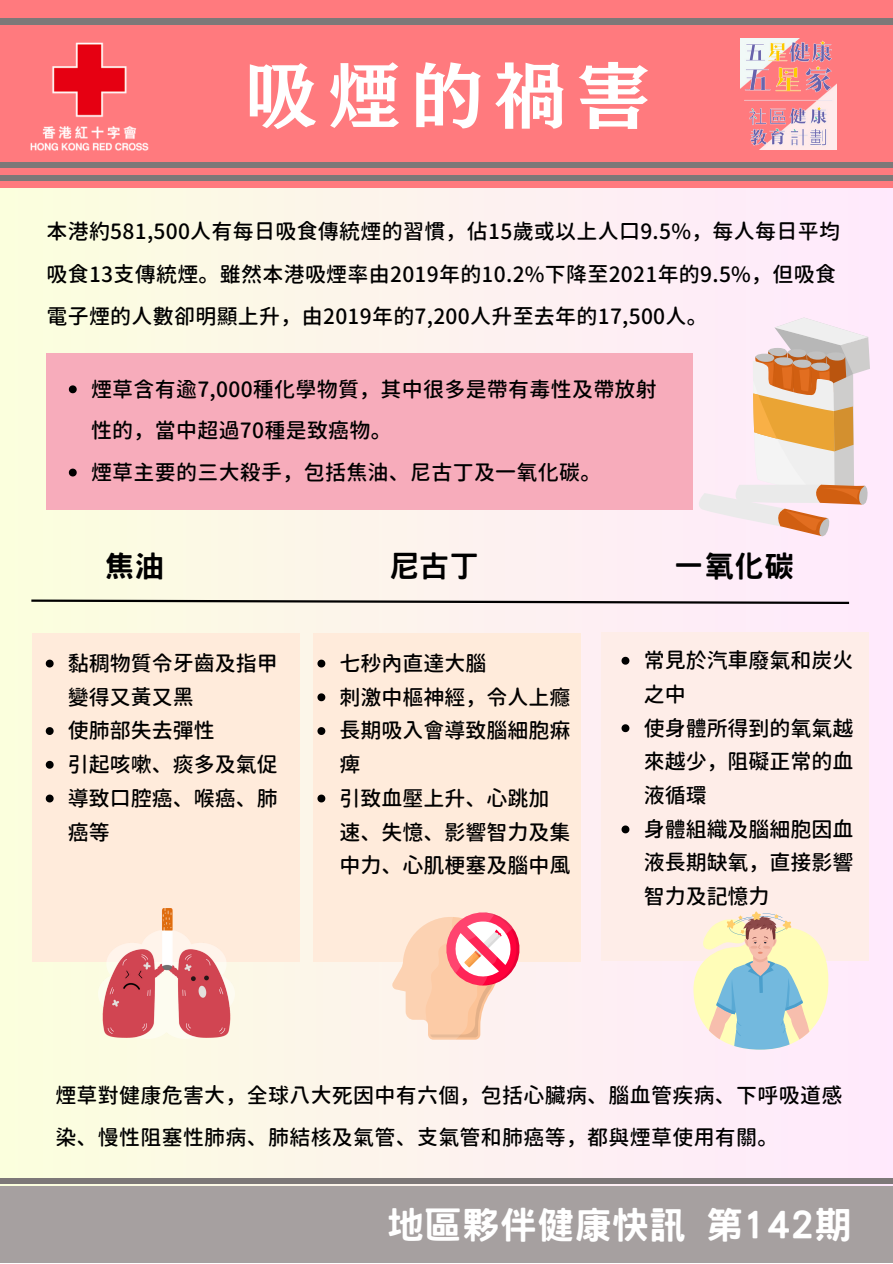
<style>
.page{position:relative;width:893px;height:1264px;background:#fff}
.page>*{position:absolute;margin:0;border:0;box-sizing:border-box;transform-origin:0 0}
.t1{font:72px "TEST Mode Min B B";letter-spacing:.155em;color:#fff}
.t2{font:800 37.5px "Han Wang Hei";color:#fff}
.t3{font:800 30px "Han Wang Hei";color:#000}
.t4{font:500 21px/33.8px "Gen Jyuu Gothic";letter-spacing:.015em;color:#000}
</style>
<div class="page">
<div style="left:0;top:0;width:892px;height:1262px;background:linear-gradient(to right,#fbfede,#ffe8fe)"></div>
<div style="left:0;top:0;width:892px;height:188px;background:#ff7a7e"></div>
<div style="left:0;top:19px;width:892px;height:6px;background:#7d7878"></div>
<div style="left:0;top:162px;width:892px;height:6px;background:#7d7878"></div>
<div style="left:0;top:175px;width:892px;height:6px;background:#7d7878"></div>
<div style="left:0;top:1186px;width:892px;height:76px;background:#a6a0a0"></div>
<div style="left:0;top:1177px;width:892px;height:6px;background:#7d7878"></div>
<img style="left:740px;top:38px;width:96px;height:112px">
<img style="left:30px;top:42px;width:119px;height:109px">
<svg style="left:29px;top:598px;width:822px;height:7px;background:#aba5a1"></svg>
<svg style="left:693px;top:317px;width:176px;height:220px;background:#eed4c8"></svg>
<div style="left:32px;top:633px;width:268px;height:328px;background:#ffebdb"></div>
<div style="left:313px;top:633px;width:268px;height:328px;background:#ffebdb"></div>
<div style="left:601px;top:632px;width:267px;height:328px;background:#feede8"></div>
<img style="left:98px;top:908px;width:136px;height:130px">
<svg style="left:391px;top:912px;width:132px;height:127px"></svg>
<svg style="left:693px;top:911px;width:135px;height:138px;background:#d4dcca"></svg>
<div style="left:46px;top:353px;width:647px;height:157px;background:#f7acbb"></div>
<svg style="left:69px;top:385px;width:8px;height:8px"></svg>
<svg style="left:69px;top:468px;width:8px;height:8px"></svg>
<svg style="left:46px;top:659px;width:8px;height:8px"></svg>
<svg style="left:46px;top:727px;width:8px;height:8px"></svg>
<svg style="left:46px;top:760px;width:8px;height:8px"></svg>
<svg style="left:46px;top:794px;width:8px;height:8px"></svg>
<svg style="left:317px;top:659px;width:8px;height:8px"></svg>
<svg style="left:317px;top:693px;width:8px;height:8px"></svg>
<svg style="left:317px;top:727px;width:8px;height:8px"></svg>
<svg style="left:317px;top:794px;width:8px;height:8px"></svg>
<svg style="left:621px;top:656px;width:8px;height:8px"></svg>
<svg style="left:621px;top:724px;width:8px;height:8px"></svg>
<svg style="left:621px;top:825px;width:8px;height:8px"></svg>
<p class="t1" style="left:245px;top:59px;width:406px">吸煙的禍害</p>
<p class="t4" style="left:46px;top:209px;width:795px;line-height:42.8px">本港約581,500人有每日吸食傳統煙的習慣，佔15歲或以上人口9.5%，每人每日平均吸食13支傳統煙。雖然本港吸煙率由2019年的10.2%下降至2021年的9.5%，但吸食電子煙的人數卻明顯上升，由2019年的7,200人升至去年的17,500人。</p>
<p class="t4" style="left:91px;top:368px;width:567px;line-height:41.5px">煙草含有逾7,000種化學物質，其中很多是帶有毒性及帶放射性的，當中超過70種是致癌物。</p>
<p class="t4" style="left:91px;top:455px;width:512px">煙草主要的三大殺手，包括焦油、尼古丁及一氧化碳。</p>
<p class="t3" style="left:104px;top:551px;width:61px">焦油</p>
<p class="t3" style="left:389px;top:551px;width:91px">尼古丁</p>
<p class="t3" style="left:674px;top:551px;width:121px">一氧化碳</p>
<p class="t4" style="left:68px;top:646px;width:211px">黏稠物質令牙齒及指甲變得又黃又黑</p>
<p class="t4" style="left:68px;top:713px;width:148px">使肺部失去彈性</p>
<p class="t4" style="left:68px;top:747px;width:211px">引起咳嗽、痰多及氣促</p>
<p class="t4" style="left:68px;top:781px;width:211px">導致口腔癌、喉癌、肺癌等</p>
<p class="t4" style="left:339px;top:646px;width:148px">七秒內直達大腦</p>
<p class="t4" style="left:339px;top:679px;width:232px">刺激中樞神經，令人上癮</p>
<p class="t4" style="left:339px;top:713px;width:232px">長期吸入會導致腦細胞痳痺</p>
<p class="t4" style="left:339px;top:781px;width:232px">引致血壓上升、心跳加速、失憶、影響智力及集中力、心肌梗塞及腦中風</p>
<p class="t4" style="left:643px;top:643px;width:211px">常見於汽車廢氣和炭火之中</p>
<p class="t4" style="left:643px;top:710px;width:211px;text-align:justify">使身體所得到的氧氣越來越少，阻礙正常的血液循環</p>
<p class="t4" style="left:643px;top:812px;width:211px;text-align:justify">身體組織及腦細胞因血液長期缺氧，直接影響智力及記憶力</p>
<p class="t4" style="left:55px;top:1074px;width:788px;line-height:41.5px">煙草對健康危害大，全球八大死因中有六個，包括心臟病、腦血管疾病、下呼吸道感染、慢性阻塞性肺病、肺結核及氣管、支氣管和肺癌等，都與煙草使用有關。</p>
<p class="t2" style="left:386px;top:1205px;width:466px">地區夥伴健康快訊第142期</p>
</div>
